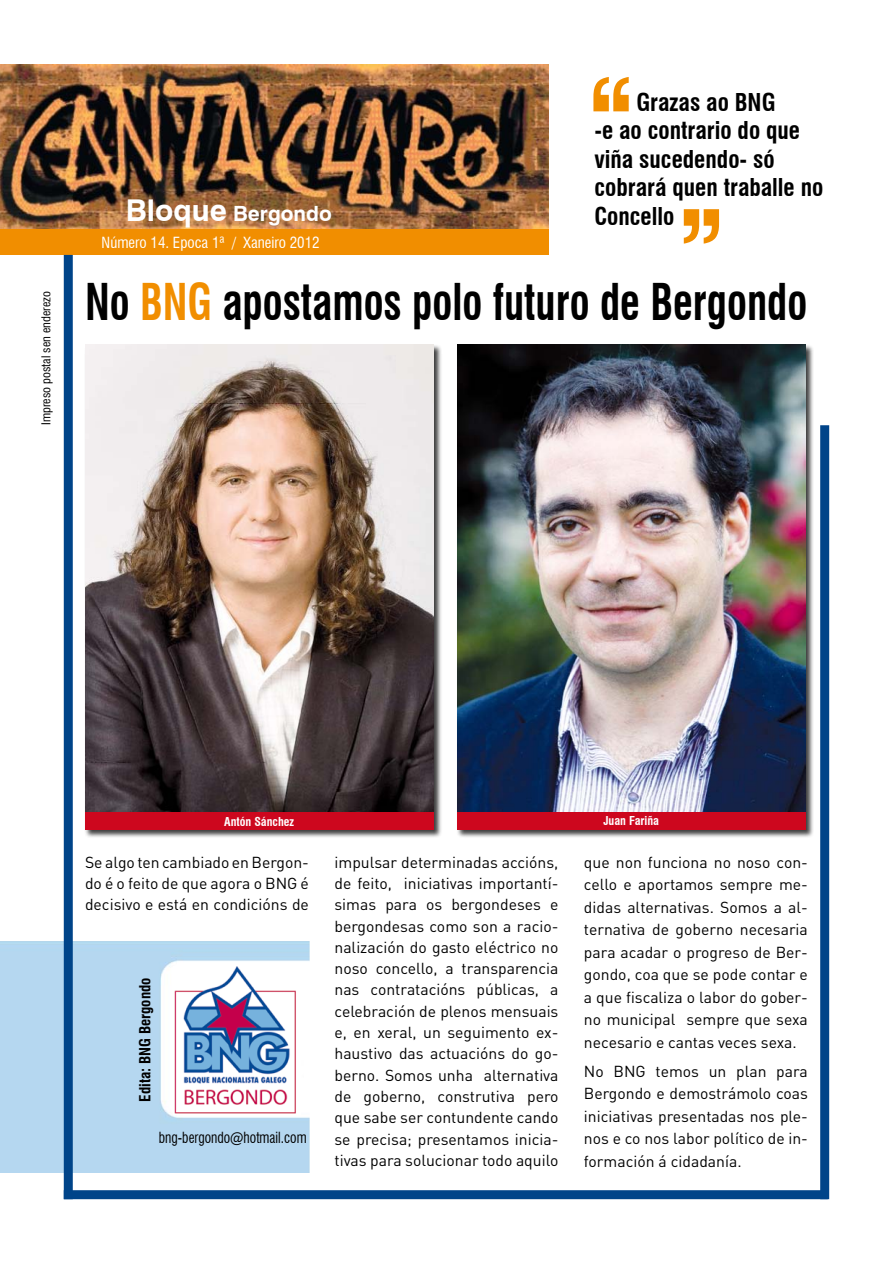
<style>
.page{position:relative;width:893px;height:1263px;background:#fff}
.page>*{position:absolute;margin:0;border:0;box-sizing:border-box;transform-origin:0 0}
.t1{font:700 condensed 49.5px "Swiss 721 BT";color:#000;scale:.84 1}
.t2{font:700 condensed 24px/28.5px "Swiss 721 BT";color:#000}
.t3{font:700 21px "Swiss 721 BT";color:#fff}
.t4{font:15.75px/21.3px "DIN";color:#000;text-align:justify}
.t5{font:condensed 15px "Swiss 721 BT";color:#fff}
.t6{font:condensed 15px "Swiss 721 BT";color:#000;scale:.89 1}
.t7{font:700 condensed 15px "Swiss 721 BT";color:#000}
.t8{font:condensed 12px "Swiss 721 BT";color:#000}
.t9{font:700 condensed 12px "Swiss 721 BT";color:#fff}
.s1{font-size:30px}
.s2{color:#f18e00}
</style>
<div class="page">
<img style="left:0;top:941px;width:309px;height:231px">
<img style="left:0;top:64px;width:548px;height:165px">
<div style="left:0;top:229px;width:548px;height:26px;background:#f18e00"></div>
<div style="left:64px;top:255px;width:9px;height:944px;background:#004489"></div>
<div style="left:64px;top:1190px;width:764px;height:9px;background:#004489"></div>
<div style="left:820px;top:425px;width:9px;height:774px;background:#004489"></div>
<svg style="left:593px;top:77px;width:36px;height:34px"></svg>
<svg style="left:684px;top:209px;width:35px;height:35px"></svg>
<div style="left:85px;top:344px;width:358px;height:494px;background:#000;opacity:.75"></div>
<img style="left:85px;top:345px;width:349px;height:484px">
<img style="left:174px;top:966px;width:127px;height:148px">
<div style="left:457px;top:344px;width:358px;height:494px;background:#000;opacity:.75"></div>
<img style="left:457px;top:345px;width:349px;height:484px">
<div style="left:85px;top:812px;width:348px;height:17px;background:#cd071e"></div>
<div style="left:457px;top:812px;width:348px;height:17px;background:#cd071e"></div>
<h3 class="t3" style="left:126px;top:198px;width:208px"><span class="s1">Bloque</span> Bergondo</h3>
<p class="t5" style="left:102px;top:233px;width:219px">Número 14. Epoca 1ª / Xaneiro 2012</p>
<h2 class="t2" style="left:594px;top:88px;width:230px;text-indent:42px">Grazas ao BNG<br>-e ao contrario do que viña sucedendo- só cobrará quen traballe no<br>Concello</h2>
<p class="t8" style="left:39px;top:425px;width:135px;rotate:-90deg">Impreso postal sen enderezo</p>
<h1 class="t1" style="left:85px;top:272px;width:861px">No <span class="s2">BNG</span> apostamos polo futuro de Bergondo</h1>
<p class="t9" style="left:224px;top:814px;width:71px">Antón Sánchez</p>
<p class="t9" style="left:603px;top:814px;width:57px">Juan Fariña</p>
<p class="t4" style="left:85px;top:851px;width:225px">Se algo ten cambiado en Bergon&shy;do é o feito de que agora o BNG é decisivo e está en condicións de</p>
<p class="t4" style="left:334px;top:851px;width:225px">impulsar determinadas accións, de feito, iniciativas importantí&shy;simas para os bergondeses e bergondesas como son a racio&shy;nalización do gasto eléctrico no noso concello, a transparencia nas contratacións públicas, a celebración de plenos mensuais e, en xeral, un seguimento ex&shy;haustivo das actuacións do go&shy;berno. Somos unha alternativa de goberno, construtiva pero que sabe ser contundente cando se precisa; presentamos inicia&shy;tivas para solucionar todo aquilo</p>
<p class="t4" style="left:584px;top:850px;width:225px;line-height:22.5px">que non funciona no noso con&shy;cello e aportamos sempre me&shy;didas alternativas. Somos a al&shy;ternativa de goberno necesaria para acadar o progreso de Ber&shy;gondo, coa que se pode contar e a que fiscaliza o labor do gober&shy;no municipal sempre que sexa necesario e cantas veces sexa.</p>
<p class="t7" style="left:136px;top:1101px;width:125px;rotate:-90deg">Edita: BNG Bergondo</p>
<p class="t4" style="left:584px;top:1059px;width:225px;line-height:22.5px">No BNG temos un plan para Bergondo e demostrámolo coas iniciativas presentadas nos ple&shy;nos e co nos labor político de in&shy;formación á cidadanía.</p>
<p class="t6" style="left:159px;top:1128px;width:168px">bng-bergondo@hotmail.com</p>
</div>
